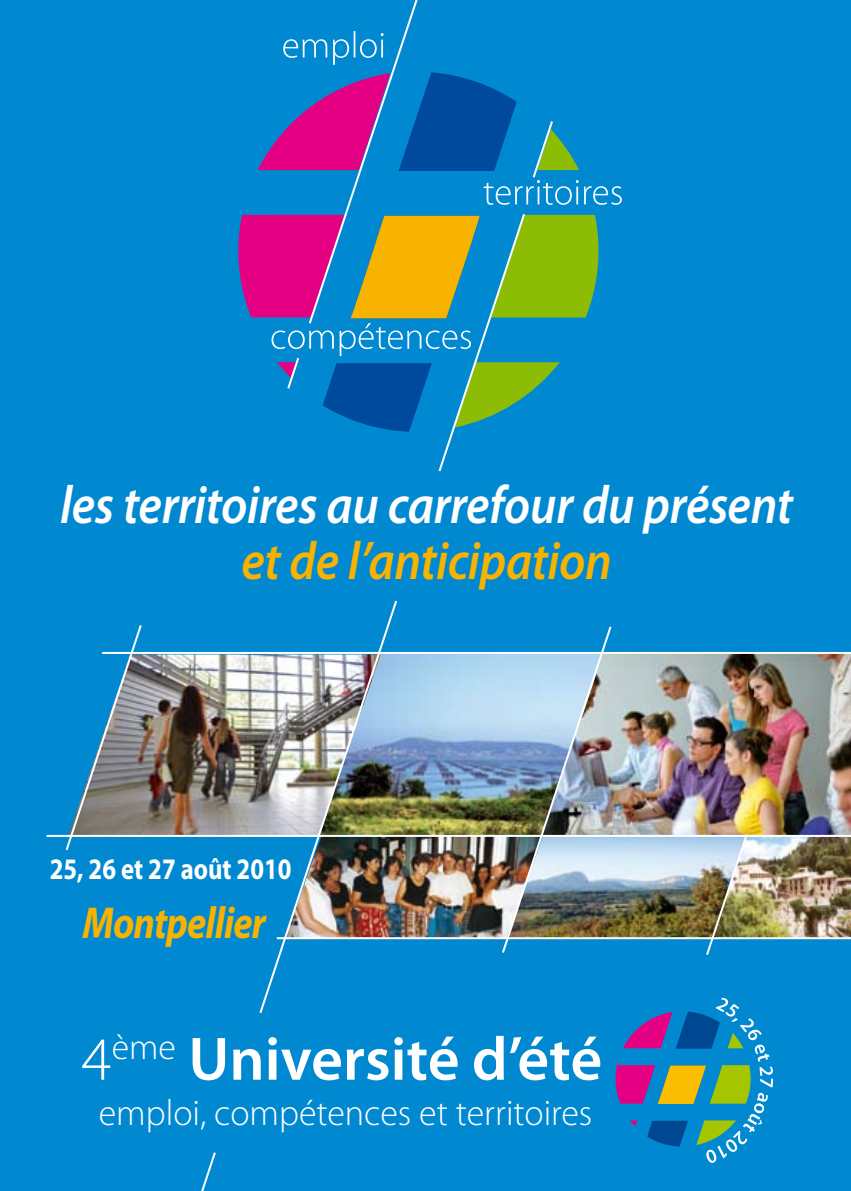
<style>
.page{position:relative;width:851px;height:1191px;background:#fff}
.page>*{position:absolute;margin:0;border:0;box-sizing:border-box;transform-origin:0 0}
.t1{font:600 61.8px "Myriad Pro";color:#fff}
.t2{font:italic 600 53.8px "Myriad Pro";letter-spacing:-.01em;color:#fff;scale:.9 1}
.t3{font:italic 600 53.8px "Myriad Pro";letter-spacing:-.01em;color:#f8b200;scale:.9 1}
.t4{font:italic 700 44.8px "Myriad Pro";letter-spacing:-.02em;color:#f8b200;scale:.85 1}
.t5{font:300 36.6px "Myriad Pro";color:#fff}
.t6{font:700 29.8px "Myriad Pro";color:#fff;scale:.83 1}
.s1{font-weight:300}
</style>
<div class="page">
<div style="left:0;top:0;width:850px;height:1191px;background:#0089d1"></div>
<svg style="left:615px;top:997px;width:158px;height:166px"></svg>
<img style="left:398px;top:654px;width:102px;height:181px">
<img style="left:398px;top:837px;width:102px;height:100px">
<img style="left:613px;top:837px;width:91px;height:100px">
<img style="left:749px;top:837px;width:101px;height:100px">
<img style="left:143px;top:654px;width:115px;height:181px">
<svg style="left:64px;top:625px;width:79px;height:226px"></svg>
<img style="left:613px;top:654px;width:237px;height:181px">
<img style="left:500px;top:626px;width:113px;height:327px">
<img style="left:704px;top:832px;width:45px;height:123px">
<hr style="left:102px;top:652px;width:748px;height:2px;background:#fff">
<hr style="left:277px;top:937px;width:573px;height:2px;background:#fff">
<hr style="left:46px;top:835px;width:804px;height:2px;background:#fff">
<svg style="left:238px;top:109px;width:69px;height:209px"></svg>
<svg style="left:446px;top:74px;width:70px;height:97px;fill:#004a9d"></svg>
<svg style="left:454px;top:129px;width:144px;height:266px"></svg>
<svg style="left:283px;top:39px;width:24px;height:19px"></svg>
<img style="left:258px;top:600px;width:140px;height:413px">
<svg style="left:201px;top:1152px;width:15px;height:39px"></svg>
<svg style="left:307px;top:0;width:139px;height:212px"></svg>
<svg style="left:483px;top:119px;width:138px;height:86px"></svg>
<svg style="left:271px;top:212px;width:255px;height:260px"></svg>
<p class="t2" style="left:60px;top:470px;width:815px">les territoires au carrefour du présent</p>
<p class="t3" style="left:241px;top:527px;width:413px">et de l’anticipation</p>
<p class="t6" style="left:50px;top:849px;width:293px">25, 26 et 27 août 2010</p>
<p class="t4" style="left:82px;top:894px;width:217px">Montpellier</p>
<p class="t1" style="left:81px;top:1019px;width:522px"><span class="s1">4</span><sup>ème</sup> Université d’été</p>
<p class="t5" style="left:99px;top:1092px;width:495px">emploi, compétences et territoires</p>
</div>
